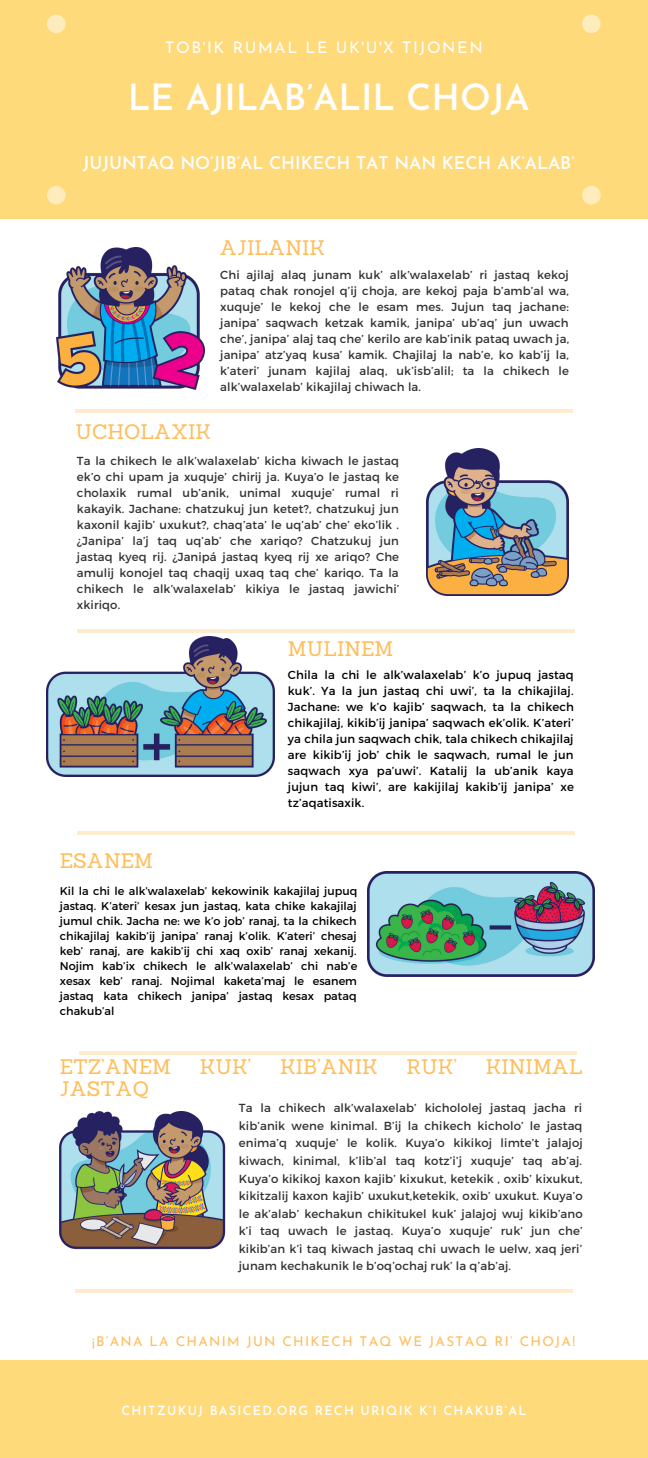
<style>
.page{position:relative;width:648px;height:1458px;background:#fff}
.page>*{position:absolute;margin:0;border:0;box-sizing:border-box;transform-origin:0 0}
.t1{font:600 36px "Josefin Sans";color:#fff}
.t2{font:20.47px "Sanchez";color:#ffbd59}
.t3{font:600 17.55px "Josefin Sans";color:#fff}
.t4{font:15.97px "Josefin Sans";letter-spacing:.1em;color:#fff}
.t5{font:13.5px "Josefin Sans";letter-spacing:.1em;color:#ffbd59}
.t6{font:600 12.6px "Josefin Sans";letter-spacing:.1em;color:#fff}
.t7{font:11.7px/16px "Montserrat";letter-spacing:.01em;color:#333;text-align:justify}
.t8{font:11.7px/16px "Montserrat";letter-spacing:.01em;color:#000;text-align:justify}
.t9{font:11.25px/15.1px "Montserrat";color:#000;text-align:justify}
</style>
<div class="page">
<div style="left:0;top:0;width:648px;height:219px;background:#ffda7b"></div>
<div style="left:47px;top:15px;width:19px;height:18px;background:#ffecbc;border-radius:50%"></div>
<div style="left:582px;top:15px;width:19px;height:18px;background:#ffecbc;border-radius:50%"></div>
<div style="left:582px;top:186px;width:19px;height:18px;background:#ffecbc;border-radius:50%"></div>
<div style="left:47px;top:186px;width:19px;height:18px;background:#ffecbc;border-radius:50%"></div>
<hr style="left:75px;top:409px;width:498px;height:4px;background:#ffebce">
<hr style="left:77px;top:629px;width:498px;height:3px;background:#ffbd59">
<hr style="left:77px;top:832px;width:498px;height:3px;background:#ffbd59">
<hr style="left:79px;top:1051px;width:497px;height:3px;background:#ffbd59">
<div style="left:0;top:1360px;width:648px;height:98px;background:#ffda7b"></div>
<img style="left:56px;top:247px;width:149px;height:142px">
<img style="left:427px;top:449px;width:142px;height:147px">
<img style="left:367px;top:872px;width:228px;height:104px">
<img style="left:47px;top:637px;width:228px;height:140px">
<img style="left:59px;top:1111px;width:167px;height:139px">
<hr style="left:75px;top:1290px;width:498px;height:3px;background:#ffbd59">
<p class="t4" style="left:165px;top:41px;width:319px">TOB'IK RUMAL LE UK'U'X TIJONEN</p>
<p class="t1" style="left:128px;top:83px;width:403px">LE AJILAB’ALIL CHOJA</p>
<p class="t3" style="left:83px;top:156px;width:493px">JUJUNTAQ NO’JIB’AL CHIKECH TAT NAN KECH AK’ALAB’</p>
<p class="t2" style="left:220px;top:234px;width:107px">AJILANIK</p>
<p class="t7" style="left:220px;top:266px;width:350px">Chi ajilaj alaq junam kuk’ alk’walaxelab’ ri jastaq kekoj pataq chak ronojel q’ij choja, are kekoj paja b’amb’al wa, xuquje’ le kekoj che le esam mes. Jujun taq jachane: janipa’ saqwach ketzak kamik, janipa’ ub’aq’ jun uwach che’, janipa’ alaj taq che’ kerilo are kab’inik pataq uwach ja, janipa’ atz’yaq kusa’ kamik. Chajilaj la nab’e, ko kab’ij la, k’ateri’ junam kajilaj alaq, uk’isb’alil; ta la chikech le alk’walaxelab’ kikajilaj chiwach la.</p>
<p class="t2" style="left:75px;top:419px;width:137px">UCHOLAXIK</p>
<p class="t7" style="left:77px;top:452px;width:324px">Ta la chikech le alk’walaxelab’ kicha kiwach le jastaq ek’o chi upam ja xuquje’ chirij ja. Kuya’o le jastaq ke cholaxik rumal ub’anik, unimal xuquje’ rumal ri kakayik. Jachane: chatzukuj jun ketet?, chatzukuj jun kaxonil kajib’ uxukut?, chaq’ata’ le uq’ab’ che’ eko’lik . ¿Janipa’ la’j taq uq’ab’ che xariqo? Chatzukuj jun jastaq kyeq rij. ¿Janipá jastaq kyeq rij xe ariqo? Che amulij konojel taq chaqij uxaq taq che’ kariqo. Ta la chikech le alk’walaxelab’ kikiya le jastaq jawichi’ xkiriqo.</p>
<p class="t2" style="left:60px;top:847px;width:95px">ESANEM</p>
<p class="t2" style="left:288px;top:635px;width:107px">MULINEM</p>
<p class="t8" style="left:288px;top:666px;width:288px">Chila la chi le alk’walaxelab’ k’o jupuq jastaq kuk’. Ya la jun jastaq chi uwi’, ta la chikajilaj.<br>Jachane: we k’o kajib’ saqwach, ta la chikech chikajilaj, kikib’ij janipa’ saqwach ek’olik. K’ateri’ ya chila jun saqwach chik, tala chikech chikajilaj are kikib’ij job’ chik le saqwach, rumal le jun saqwach xya pa’uwi’. Katalij la ub’anik kaya jujun taq kiwi’, are kakijilaj kakib’ij janipa’ xe tz’aqatisaxik.</p>
<p class="t9" style="left:60px;top:883px;width:299px">Kil la chi le alk’walaxelab’ kekowinik kakajilaj jupuq jastaq. K’ateri’ kesax jun jastaq, kata chike kakajilaj jumul chik. Jacha ne: we k’o job’ ranaj, ta la chikech chikajilaj kakib’ij janipa’ ranaj k’olik. K’ateri’ chesaj keb’ ranaj, are kakib’ij chi xaq oxib’ ranaj xekanij.<br>Nojim kab’ix chikech le alk’walaxelab’ chi nab’e xesax keb’ ranaj. Nojimal kaketa’maj le esanem jastaq kata chikech janipa’ jastaq kesax pataq chakub’al</p>
<p class="t2" style="left:60px;top:1053px;width:113px">ETZ’ANEM</p>
<p class="t2" style="left:200px;top:1053px;width:53px">KUK’</p>
<p class="t2" style="left:280px;top:1053px;width:99px">KIB’ANIK</p>
<p class="t2" style="left:406px;top:1053px;width:52px">RUK’</p>
<p class="t2" style="left:486px;top:1053px;width:98px">KINIMAL</p>
<p class="t2" style="left:60px;top:1075px;width:90px">JASTAQ</p>
<p class="t7" style="left:239px;top:1099px;width:346px;line-height:17.6px">Ta la chikech alk’walaxelab’ kichololej jastaq jacha ri kib’anik wene kinimal. B’ij la chikech kicholo’ le jastaq enima’q xuquje’ le kolik. Kuya’o kikikoj limte’t jalajoj kiwach, kinimal, k’lib’al taq kotz’i’j xuquje’ taq ab’aj.<br>Kuya’o kikikoj kaxon kajib’ kixukut, ketekik , oxib’ kixukut, kikitzalij kaxon kajib’ uxukut,ketekik, oxib’ uxukut. Kuya’o le ak’alab’ kechakun chikitukel kuk’ jalajoj wuj kikib’ano k’i taq uwach le jastaq. Kuya’o xuquje’ ruk’ jun che’ kikib’an k’i taq kiwach jastaq chi uwach le uelw, xaq jeri’ junam kechakunik le b’oq’ochaj ruk’ la q’ab’aj.</p>
<p class="t5" style="left:92px;top:1336px;width:485px">¡B’ANA LA CHANIM JUN CHIKECH TAQ WE JASTAQ RI’ CHOJA!</p>
<p class="t6" style="left:122px;top:1406px;width:406px">CHITZUKUJ BASICED.ORG RECH URIQIK K’I CHAKUB’AL</p>
</div>
